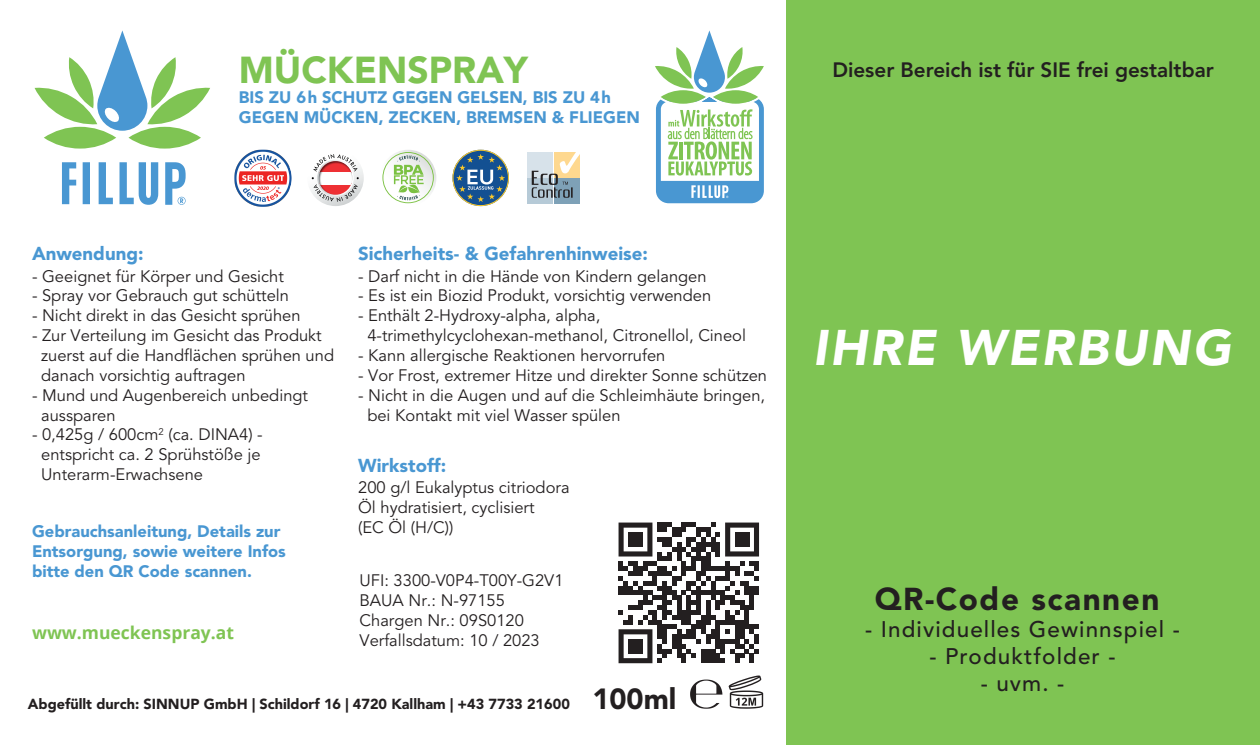
<style>
.page{position:relative;width:1260px;height:745px;background:#fff}
.page>*{position:absolute;margin:0;border:0;box-sizing:border-box;transform-origin:0 0}
.t1{font:italic 900 49.7px "Avenir LT Std";letter-spacing:.05em;color:#fff}
.t2{font:900 37.1px "Avenir LT Std";color:#7fc453}
.t3{font:900 31.5px "Avenir LT Std";letter-spacing:.05em;color:#231f20}
.t4{font:900 29.05px "Avenir LT Std";color:#231f20}
.t5{font:500 22.4px "Avenir LT Std";letter-spacing:.05em;color:#231f20}
.t6{font:800 20.65px "Avenir LT Std";color:#231f20}
.t7{font:900 18.55px "Avenir LT Std";color:#4997d2}
.t8{font:700 17.5px "Open Sans";color:#7fc453}
.t9{font:16.45px/19.9px "Avenir LT Std";color:#231f20}
.t10{font:900 16.45px/19.9px "Avenir LT Std";color:#4997d2}
.t11{font:900 14.35px "Avenir LT Std";color:#231f20}
</style>
<div class="page">
<div style="left:786px;top:0;width:474px;height:744px;background:#7fc453"></div>
<div style="left:44px;top:127px;width:72px;height:21px;background:#7fc453;border-radius:50%"></div>
<div style="left:128px;top:127px;width:73px;height:21px;background:#7fc453;border-radius:50%"></div>
<svg style="left:35px;top:30px;width:175px;height:101px"></svg>
<svg style="left:62px;top:162px;width:28px;height:42px"></svg>
<svg style="left:99px;top:162px;width:14px;height:42px"></svg>
<svg style="left:120px;top:162px;width:38px;height:43px"></svg>
<svg style="left:165px;top:162px;width:21px;height:43px"></svg>
<svg style="left:380px;top:150px;width:56px;height:56px"></svg>
<svg style="left:382px;top:152px;width:52px;height:51px"></svg>
<svg style="left:452px;top:150px;width:57px;height:56px"></svg>
<svg style="left:307px;top:150px;width:57px;height:56px"></svg>
<svg style="left:317px;top:160px;width:37px;height:36px"></svg>
<svg style="left:319px;top:161px;width:33px;height:33px"></svg>
<svg style="left:313px;top:154px;width:45px;height:17px"></svg>
<svg style="left:312px;top:177px;width:47px;height:25px"></svg>
<img style="left:235px;top:150px;width:56px;height:56px">
<div style="left:527px;top:152px;width:26px;height:25px;background:#d7e2ea"></div>
<div style="left:527px;top:178px;width:26px;height:26px;background:#b6cad7"></div>
<div style="left:554px;top:178px;width:25px;height:26px;background:#7ea1b7"></div>
<svg style="left:532px;top:152px;width:47px;height:46px"></svg>
<svg style="left:690px;top:679px;width:32px;height:29px"></svg>
<svg style="left:729px;top:675px;width:34px;height:33px"></svg>
<svg style="left:619px;top:522px;width:140px;height:140px"></svg>
<div style="left:628px;top:532px;width:15px;height:14px;background:#231f20"></div>
<div style="left:735px;top:532px;width:14px;height:14px;background:#231f20"></div>
<div style="left:628px;top:638px;width:15px;height:15px;background:#231f20"></div>
<svg style="left:655px;top:30px;width:109px;height:173px"></svg>
<h2 class="t2" style="left:239px;top:47px;width:291px">MÜCKENSPRAY</h2>
<p class="t7" style="left:32px;top:242px;width:113px">Anwendung:</p>
<p class="t10" style="left:239px;top:87px;width:403px">BIS ZU 6h SCHUTZ GEGEN GELSEN, BIS ZU 4h<br>GEGEN MÜCKEN, ZECKEN, BREMSEN &amp; FLIEGEN</p>
<p class="t7" style="left:358px;top:242px;width:291px">Sicherheits- &amp; Gefahrenhinweise:</p>
<p class="t9" style="left:32px;top:266px;width:253px">- Geeignet für Körper und Gesicht</p>
<p class="t9" style="left:32px;top:286px;width:259px">- Spray vor Gebrauch gut schütteln</p>
<p class="t9" style="left:32px;top:306px;width:270px">- Nicht direkt in das Gesicht sprühen</p>
<p class="t9" style="left:41px;top:326px;width:294px;text-indent:-9px">- Zur Verteilung im Gesicht das Produkt zuerst auf die Handflächen sprühen und danach vorsichtig auftragen</p>
<p class="t9" style="left:41px;top:385px;width:268px;text-indent:-9px">- Mund und Augenbereich unbedingt aussparen</p>
<p class="t9" style="left:41px;top:425px;width:223px;text-indent:-9px">- 0,425g / 600cm<sup>2</sup> (ca. DINA4) - entspricht ca. 2 Sprühstöße je<br>Unterarm-Erwachsene</p>
<p class="t9" style="left:358px;top:266px;width:350px">- Darf nicht in die Hände von Kindern gelangen</p>
<p class="t9" style="left:358px;top:286px;width:355px">- Es ist ein Biozid Produkt, vorsichtig verwenden</p>
<p class="t9" style="left:367px;top:306px;width:380px;text-indent:-9px">- Enthält 2-Hydroxy-alpha, alpha,<br>4-trimethylcyclohexan-methanol, Citronellol, Cineol</p>
<p class="t9" style="left:358px;top:345px;width:309px">- Kann allergische Reaktionen hervorrufen</p>
<p class="t9" style="left:358px;top:365px;width:411px">- Vor Frost, extremer Hitze und direkter Sonne schützen</p>
<p class="t9" style="left:367px;top:385px;width:399px;text-indent:-9px">- Nicht in die Augen und auf die Schleimhäute bringen, bei Kontakt mit viel Wasser spülen</p>
<p class="t7" style="left:358px;top:454px;width:90px">Wirkstoff:</p>
<p class="t9" style="left:358px;top:477px;width:213px">200 g/l Eukalyptus citriodora<br>Öl hydratisiert, cyclisiert<br>(EC Öl (H/C))</p>
<p class="t10" style="left:32px;top:521px;width:255px">Gebrauchsanleitung, Details zur<br>Entsorgung, sowie weitere Infos bitte den QR Code scannen.</p>
<p class="t9" style="left:360px;top:570px;width:205px">UFI: 3300-V0P4-T00Y-G2V1<br>BAUA Nr.: N-97155<br>Chargen Nr.: 09S0120</p>
<p class="t8" style="left:32px;top:620px;width:204px">www.mueckenspray.at</p>
<p class="t9" style="left:360px;top:630px;width:182px">Verfallsdatum: 10 / 2023</p>
<p class="t11" style="left:28px;top:694px;width:543px">Abgefüllt durch: SINNUP GmbH | Schildorf 16 | 4720 Kallham | +43 7733 21600</p>
<h3 class="t4" style="left:592px;top:680px;width:86px">100ml</h3>
<p class="t6" style="left:832px;top:58px;width:383px">Dieser Bereich ist für SIE frei gestaltbar</p>
<h1 class="t1" style="left:813px;top:317px;width:420px">IHRE WERBUNG</h1>
<h3 class="t3" style="left:875px;top:579px;width:286px">QR-Code scannen</h3>
<h3 class="t5" style="left:865px;top:615px;width:316px">- Individuelles Gewinnspiel -</h3>
<h3 class="t5" style="left:930px;top:642px;width:187px">- Produktfolder -</h3>
<h3 class="t5" style="left:981px;top:669px;width:85px">- uvm. -</h3>
</div>
